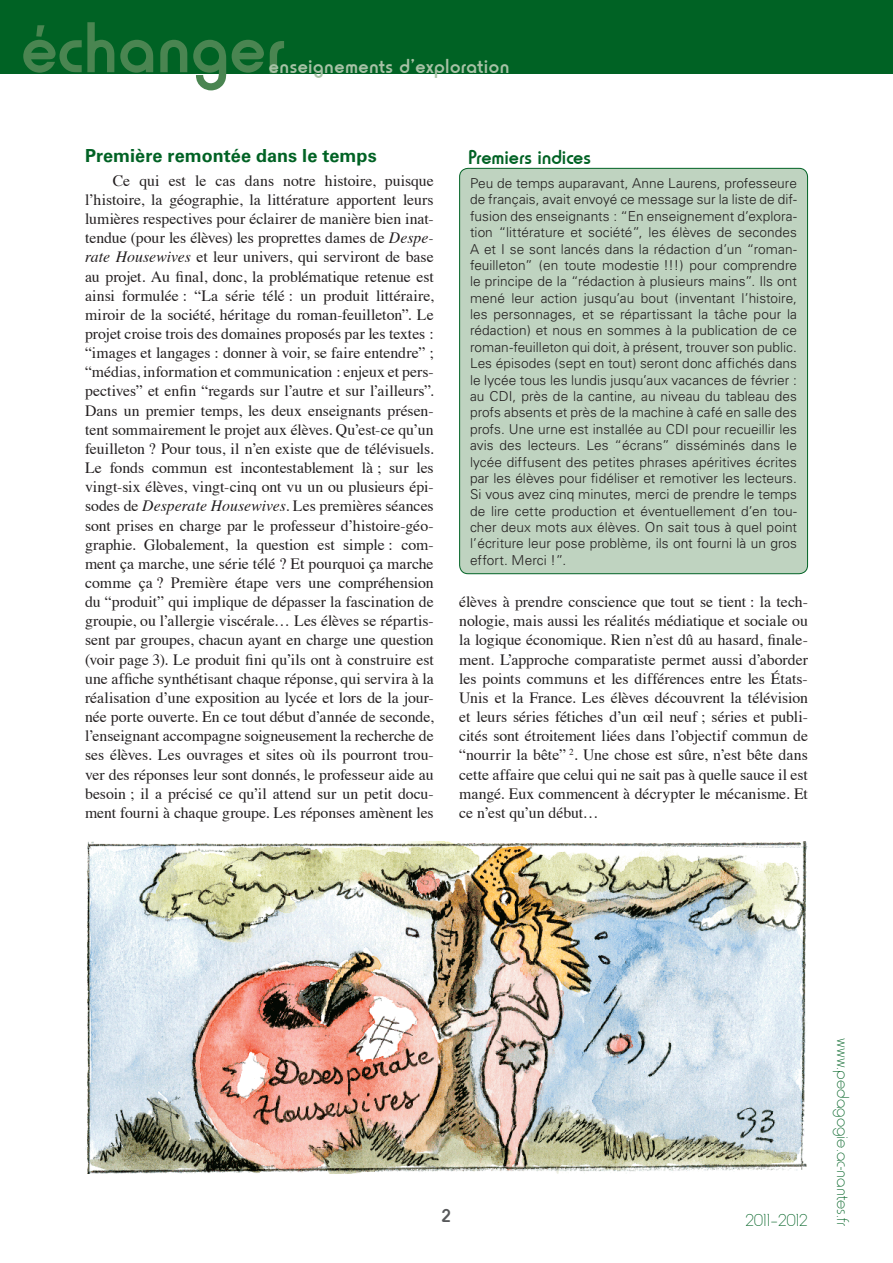
<style>
.page{position:relative;width:893px;height:1263px;background:#fff}
.page>*{position:absolute;margin:0;border:0;box-sizing:border-box;transform-origin:0 0}
.t1{font:500 75px "Horatio D";color:#4a8551}
.t2{font:500 21px "Horatio D";letter-spacing:.02em;color:#a7c2a6}
.t3{font:500 21px "Horatio D";letter-spacing:-.005em;color:#006224}
.t4{font:500 19.5px "Horatio D";color:#57585a}
.t5{font:18px "Horatio D Ligh";color:#006224}
.t6{font:700 18px "Univers";letter-spacing:.005em;color:#006224}
.t7{font:15.75px/19.2px "Times";letter-spacing:-.005em;color:#231f20;text-align:justify}
.t8{font:300 13.65px/16.4px "Univers";letter-spacing:.005em;color:#231f20;text-align:justify}
.s1{font-style:italic}
</style>
<div class="page">
<div style="left:0;top:0;width:893px;height:74px;background:#006224"></div>
<div style="left:460px;top:168px;width:347px;height:406px;background:#bfd3c0;border-radius:9px"></div>
<div style="left:459px;top:168px;width:349px;height:406px;border:1px solid #006224;border-radius:9px"></div>
<img style="left:85px;top:842px;width:723px;height:331px">
<h1 class="t1" style="left:21px;top:5px;width:266px">échanger</h1>
<h2 class="t2" style="left:269px;top:54px;width:242px">enseignements d’exploration</h2>
<p class="t6" style="left:85px;top:145px;width:293px">Première remontée dans le temps</p>
<p class="t7" style="left:85px;top:169px;width:350px;text-indent:28px">Ce qui est le cas dans notre histoire, puisque l’histoire, la géographie, la littérature apportent leurs lumières respectives pour éclairer de manière bien inat&shy;tendue (pour les élèves) les proprettes dames de <span class="s1">Despe&shy;rate Housewives</span> et leur univers, qui serviront de base au projet. Au final, donc, la problématique retenue est ainsi formulée : “La série télé : un produit littéraire, miroir de la société, héritage du roman-feuilleton”. Le projet croise trois des domaines proposés par les textes : “images et langages : donner à voir, se faire entendre” ; “médias, information et communication : enjeux et pers&shy;pectives” et enfin “regards sur l’autre et sur l’ailleurs”.<br>Dans un premier temps, les deux enseignants présen&shy;tent sommairement le projet aux élèves. Qu’est-ce qu’un feuilleton ? Pour tous, il n’en existe que de télévisuels.<br>Le fonds commun est incontestablement là ; sur les vingt-six élèves, vingt-cinq ont vu un ou plusieurs épi&shy;sodes de <span class="s1">Desperate Housewives</span>. Les premières séances sont prises en charge par le professeur d’histoire-géo&shy;graphie. Globalement, la question est simple : com&shy;ment ça marche, une série télé ? Et pourquoi ça marche comme ça ? Première étape vers une compréhension du “produit” qui implique de dépasser la fascination de groupie, ou l’allergie viscérale… Les élèves se répartis&shy;sent par groupes, chacun ayant en charge une question (voir page 3). Le produit fini qu’ils ont à construire est une affiche synthétisant chaque réponse, qui servira à la réalisation d’une exposition au lycée et lors de la jour&shy;née porte ouverte. En ce tout début d’année de seconde, l’enseignant accompagne soigneusement la recherche de ses élèves. Les ouvrages et sites où ils pourront trou&shy;ver des réponses leur sont donnés, le professeur aide au besoin ; il a précisé ce qu’il attend sur un petit docu&shy;ment fourni à chaque groupe. Les réponses amènent les</p>
<p class="t8" style="left:470px;top:175px;width:329px">Peu de temps auparavant, Anne Laurens, professeure de français, avait envoyé ce message sur la liste de dif&shy;fusion des enseignants : “En enseignement d’explora&shy;tion “littérature et société”, les élèves de secondes A et I se sont lancés dans la rédaction d’un “roman&shy;feuilleton” (en toute modestie !!!) pour comprendre le principe de la “rédaction à plusieurs mains”. Ils ont mené leur action jusqu’au bout (inventant l’histoire, les personnages, et se répartissant la tâche pour la rédaction) et nous en sommes à la publication de ce roman-feuilleton qui doit, à présent, trouver son public.<br>Les épisodes (sept en tout) seront donc affichés dans le lycée tous les lundis jusqu’aux vacances de février : au CDI, près de la cantine, au niveau du tableau des profs absents et près de la machine à café en salle des profs. Une urne est installée au CDI pour recueillir les avis des lecteurs. Les “écrans” disséminés dans le lycée diffusent des petites phrases apéritives écrites par les élèves pour fidéliser et remotiver les lecteurs.<br>Si vous avez cinq minutes, merci de prendre le temps de lire cette production et éventuellement d’en tou&shy;cher deux mots aux élèves. On sait tous à quel point l’écriture leur pose problème, ils ont fourni là un gros effort. Merci !”.</p>
<h2 class="t3" style="left:468px;top:145px;width:125px">Premiers indices</h2>
<p class="t7" style="left:459px;top:591px;width:350px">élèves à prendre conscience que tout se tient : la tech&shy;nologie, mais aussi les réalités médiatique et sociale ou la logique économique. Rien n’est dû au hasard, finale&shy;ment. L’approche comparatiste permet aussi d’aborder les points communs et les différences entre les États-Unis et la France. Les élèves découvrent la télévision et leurs séries fétiches d’un œil neuf ; séries et publi&shy;cités sont étroitement liées dans l’objectif commun de “nourrir la bête” <sup>2</sup>. Une chose est sûre, n’est bête dans cette affaire que celui qui ne sait pas à quelle sauce il est mangé. Eux commencent à décrypter le mécanisme. Et ce n’est qu’un début…</p>
<p class="t4" style="left:442px;top:1205px;width:10px">2</p>
<p class="t5" style="left:745px;top:1210px;width:64px">2011–2012</p>
<p class="t5" style="left:853px;top:1038px;width:189px;rotate:90deg">www.pedagogie.ac-nantes.fr</p>
</div>
